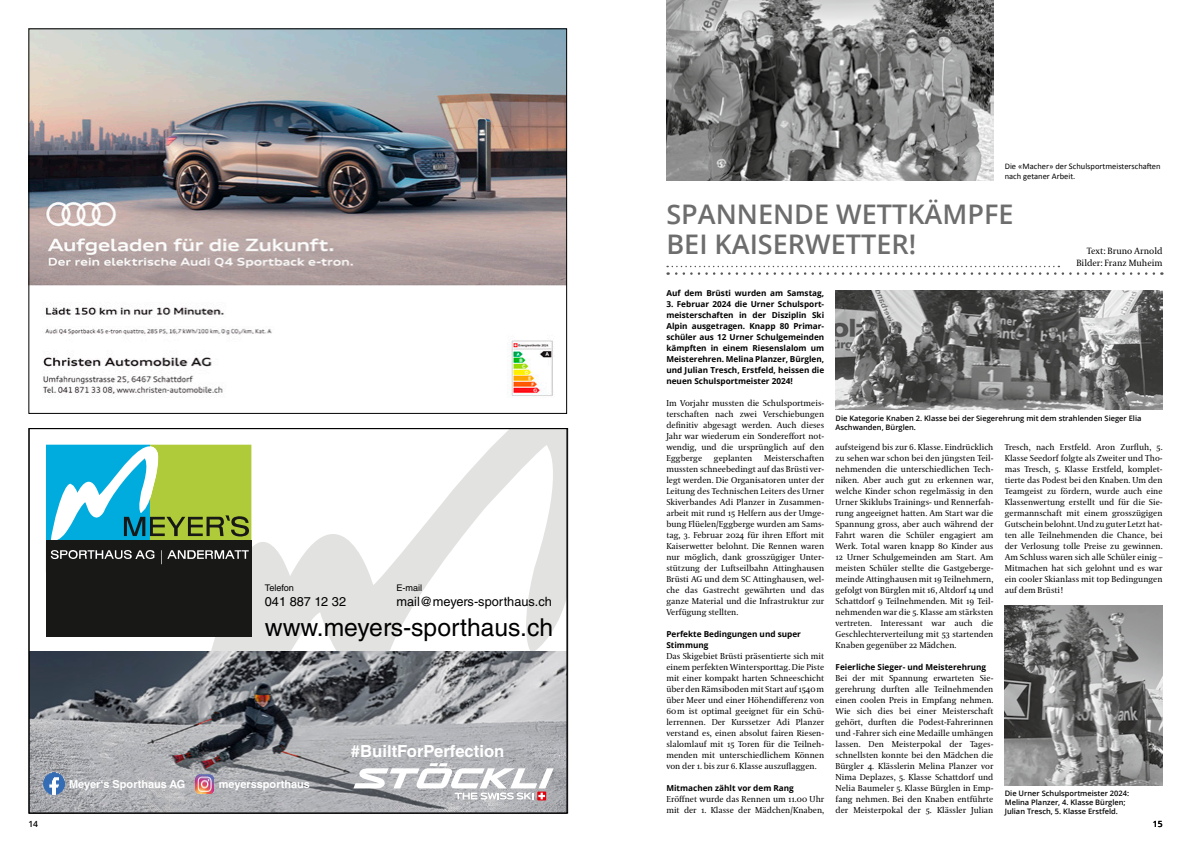
<style>
.page{position:relative;width:1191px;height:842px;background:#fff}
.page>*{position:absolute;margin:0;border:0;box-sizing:border-box;transform-origin:0 0}
.Hauptitel{font:600 27px/30px "Open Sans";color:#6d6d6d}
.t1{font:24.7px "Helvetica LT Std";color:#000}
.t2{font:700 16.7px "Helvetica LT Std";color:#fff}
.t3{font:12.8px "Helvetica LT Std";color:#000}
.t4{font:700 11px "Helvetica LT Std";color:#fff}
.t5{font:9.1px "Helvetica LT Std";color:#000}
.Hauptitel-2{font:9px/12px "Coranto 2";color:#000;text-align:right}
.Grundschrift{font:8.5px/11px "Coranto 2";color:#000;text-align:justify}
.Default{font:8.5px/10.2px "Calibri";color:#000}
.t6{font:600 8.5px "Open Sans";color:#000}
.Untertitel_kleiner{font:700 8.2px/11px "Open Sans";color:#000;text-align:justify}
.Legende{font:600 7.5px/9px "Open Sans";color:#000}
</style>
<div class="page">
<svg style="left:188px;top:431px;width:377px;height:221px"></svg>
<img style="left:31px;top:652px;width:534px;height:159px">
<svg style="left:353px;top:763px;width:200px;height:36px"></svg>
<div style="left:46px;top:540px;width:205px;height:97px;background:#181817"></div>
<svg style="left:46px;top:445px;width:205px;height:120px"></svg>
<img style="left:43px;top:773px;width:22px;height:21px">
<img style="left:195px;top:774px;width:19px;height:19px">
<img style="left:30px;top:30px;width:535px;height:368px">
<img style="left:433px;top:165px;width:14px;height:5px">
<svg style="left:667px;top:266px;width:486px;height:9px"></svg>
<img style="left:666px;top:0;width:327px;height:180px">
<img style="left:1004px;top:605px;width:158px;height:180px">
<img style="left:835px;top:291px;width:327px;height:119px">
<p class="t5" style="left:265px;top:583px;width:31px">Telefon</p>
<p class="t5" style="left:396px;top:583px;width:27px">E-mail</p>
<p class="t3" style="left:265px;top:594px;width:83px">041 887 12 32</p>
<p class="t3" style="left:396px;top:594px;width:157px">mail@meyers-sporthaus.ch</p>
<p class="t1" style="left:265px;top:613px;width:290px">www.meyers-sporthaus.ch</p>
<p class="t6" style="left:28px;top:818px;width:11px">14</p>
<p class="t4" style="left:69px;top:777px;width:118px">Meyer‘s Sporthaus AG</p>
<p class="t4" style="left:219px;top:777px;width:93px">meyerssporthaus</p>
<p class="t2" style="left:351px;top:741px;width:155px">#BuiltForPerfection</p>
<p class="Default" style="left:1004px;top:161px;width:157px">Die «Macher» der Schulsportmeisterschaften nach getaner Arbeit.</p>
<p class="Hauptitel" style="left:666px;top:199px;width:348px">SPANNENDE WETTKÄMPFE<br>BEI KAISERWETTER!</p>
<p class="Hauptitel-2" style="left:1076px;top:245px;width:88px">Text: Bruno Arnold<br>Bilder: Franz Muheim</p>
<p class="Untertitel_kleiner" style="left:666px;top:287px;width:159px">Auf dem Brüsti wurden am Samstag,</p>
<p class="Untertitel_kleiner" style="left:666px;top:298px;width:159px">3. Februar 2024 die Urner Schulsport&shy;meisterschaften in der Disziplin Ski Alpin ausgetragen. Knapp 80 Primar&shy;schüler aus 12 Urner Schulgemeinden kämpften in einem Riesenslalom um Meisterehren. Melina Planzer, Bürglen, und Julian Tresch, Erstfeld, heissen die neuen Schulsportmeister 2024!</p>
<p class="Grundschrift" style="left:666px;top:398px;width:159px">Im Vorjahr mussten die Schulsportmeis&shy;terschaften nach zwei Verschiebungen definitiv abgesagt werden. Auch dieses Jahr war wiederum ein Sondereffort not&shy;wendig, und die ursprünglich auf den Eggberge</p>
<p class="Grundschrift" style="left:666px;top:453px;width:159px;text-indent:98px">Meisterschaften mussten schneebedingt auf das Brüsti ver&shy;legt werden. Die Organisatoren unter der Leitung des Technischen Leiters des Urner Skiverbandes Adi Planzer in Zusammen&shy;arbeit mit rund 15 Helfern aus der Umge&shy;bung Flüelen/Eggberge wurden am Sams&shy;tag, 3. Februar 2024 für ihren Effort mit Kaiserwetter belohnt. Die Rennen waren nur möglich, dank grosszügiger Unter&shy;stützung der Luftseilbahn Attinghausen Brüsti AG und dem SC Attinghausen, wel&shy;che das Gastrecht gewährten und das ganze Material und die Infrastruktur zur Verfügung stellten.</p>
<p class="Untertitel_kleiner" style="left:666px;top:628px;width:136px">Perfekte Bedingungen und super<br>Stimmung</p>
<p class="Grundschrift" style="left:666px;top:651px;width:159px">Das Skigebiet Brüsti präsentierte sich mit einem perfekten Wintersporttag. Die Piste mit einer kompakt harten Schneeschicht über den Rämsiboden mit Start auf 1540 m über Meer und einer Höhendifferenz von 60 m ist optimal geeignet für ein Schü&shy;lerrennen. Der Kurssetzer Adi Planzer verstand es, einen absolut fairen Riese n&shy;sla lom lauf mit 15 Toren für die Teil neh&shy;menden mit unterschiedlichem Können von der 1. bis zur 6. Klasse auszuflaggen.</p>
<p class="Untertitel_kleiner" style="left:666px;top:782px;width:129px">Mitmachen zählt vor dem Rang</p>
<p class="Grundschrift" style="left:666px;top:794px;width:159px">Eröffnet wurde das Rennen um 11.00 Uhr mit der 1. Klasse der Mädchen/Knaben,</p>
<p class="Grundschrift" style="left:714px;top:453px;width:40px">geplanten</p>
<p class="Legende" style="left:835px;top:414px;width:307px">Die Kategorie Knaben 2. Klasse bei der Siegerehrung mit dem strahlenden Sieger Elia<br>Aschwanden, Bürglen.</p>
<p class="Grundschrift" style="left:835px;top:442px;width:159px">aufsteigend bis zur 6. Klasse. Eindrücklich zu sehen war schon bei den jüngsten Teil&shy;nehmenden die unterschiedlichen Tech&shy;niken. Aber auch gut zu erkennen war, welche Kinder schon regelmässig in den Urner Skiklubs Trainings- und Rennerfah&shy;rung angeeignet hatten. Am Start war die Spannung gross, aber auch während der Fahrt waren die Schüler engagiert am Werk. Total waren knapp 80 Kinder aus 12 Urner Schulgemeinden am Start. Am meisten Schüler stellte die Gastgeberge&shy;meinde Attinghausen mit 19 Teilnehmern, gefolgt von Bürglen mit 16, Altdorf 14 und Schattdorf 9 Teilnehmenden. Mit 19 Teil&shy;nehmenden war die 5. Klasse am stärksten vertreten. Interessant war auch die Geschlechterverteilung mit 53 startenden Knaben gegenüber 22 Mädchen.</p>
<p class="Untertitel_kleiner" style="left:835px;top:661px;width:152px">Feierliche Sieger- und Meisterehrung</p>
<p class="Grundschrift" style="left:835px;top:673px;width:159px">Bei der mit Spannung erwarteten Sie&shy;gerehrung durften alle Teilnehmenden einen coolen Preis in Empfang nehmen.<br>Wie sich dies bei einer Meisterschaft gehört, durften die Podest-Fahrerinnen und -Fahrer sich eine Medaille umhängen lassen. Den Meisterpokal der Tages&shy;schnellsten konnte bei den Mädchen die Bürgler 4. Klässlerin Melina Planzer vor Nima Deplazes, 5. Klasse Schattdorf und Nelia Baumeler 5. Klasse Bürglen in Emp&shy;fang nehmen. Bei den Knaben entführte der Meisterpokal der 5. Klässler Julian</p>
<p class="Grundschrift" style="left:1004px;top:442px;width:159px">Tresch, nach Erstfeld. Aron Zurfluh, 5.<br>Klasse Seedorf folgte als Zweiter und Tho&shy;mas Tresch, 5. Klasse Erstfeld, komplet&shy;tierte das Podest bei den Knaben. Um den Teamgeist zu fördern, wurde auch eine Klassenwertung erstellt und für die Sie&shy;germannschaft mit einem grosszügigen Gutschein belohnt. Und zu guter Letzt hat&shy;ten alle Teilnehmenden die Chance, bei der Verlosung tolle Preise zu gewinnen.<br>Am Schluss waren sich alle Schüler einig – Mitmachen hat sich gelohnt und es war ein cooler Skianlass mit top Bedingungen auf dem Brüsti!</p>
<p class="Legende" style="left:1004px;top:789px;width:126px">Die Urner Schulsportmeister 2024:<br>Melina Planzer, 4. Klasse Bürglen;<br>Julian Tresch, 5. Klasse Erstfeld.</p>
<p class="t6" style="left:1153px;top:818px;width:11px">15</p>
</div>
